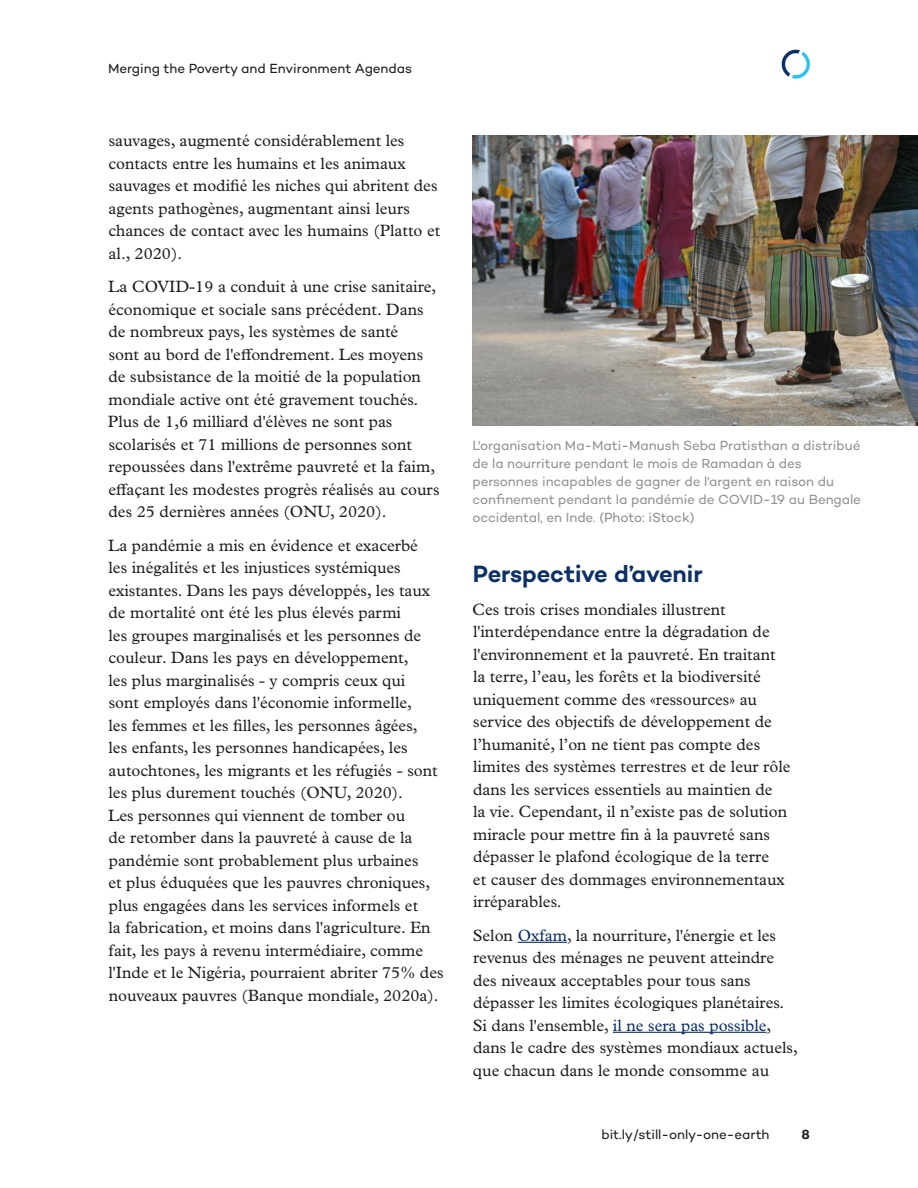
<style>
.page{position:relative;width:918px;height:1188px;background:#fff}
.page>*{position:absolute;margin:0;border:0;box-sizing:border-box;transform-origin:0 0}
.t1{font:600 24px "Campton";letter-spacing:-.01em;color:#0d3166}
.t2{font:16.5px/22.5px "Plantin MT Pro";color:#231f20}
.Table_source{font:13.5px/18px "Campton";letter-spacing:-.005em;color:#919394}
.t3{font:13.5px "Campton";letter-spacing:-.005em;color:#231f20}
.t4{font:600 13.5px "Campton";color:#231f20}
.s1{color:#0d3166}
</style>
<div class="page">
<svg style="left:781px;top:49px;width:29px;height:30px"></svg>
<hr style="left:518px;top:942px;width:49px;height:1px;background:#0d3166">
<hr style="left:613px;top:1032px;width:154px;height:1px;background:#0d3166">
<img style="left:472px;top:135px;width:446px;height:290px">
<p class="t3" style="left:108px;top:60px;width:306px">Merging the Poverty and Environment Agendas</p>
<p class="t2" style="left:108px;top:130px;width:333px">sauvages, augmenté considérablement les contacts entre les humains et les animaux sauvages et modifié les niches qui abritent des agents pathogènes, augmentant ainsi leurs chances de contact avec les humains (Platto et al., 2020).</p>
<p class="t2" style="left:108px;top:276px;width:333px">La COVID-19 a conduit à une crise sanitaire, économique et sociale sans précédent. Dans de nombreux pays, les systèmes de santé<br>sont au bord de l'effondrement. Les moyens de subsistance de la moitié de la population mondiale active ont été gravement touchés.<br>Plus de 1,6 milliard d'élèves ne sont pas scolarisés et 71 millions de personnes sont repoussées dans l'extrême pauvreté et la faim, effaçant les modestes progrès réalisés au cours des 25 dernières années (ONU, 2020).</p>
<p class="t2" style="left:108px;top:534px;width:337px">La pandémie a mis en évidence et exacerbé<br>les inégalités et les injustices systémiques existantes. Dans les pays développés, les taux de mortalité ont été les plus élevés parmi<br>les groupes marginalisés et les personnes de couleur. Dans les pays en développement,<br>les plus marginalisés - y compris ceux qui<br>sont employés dans l'économie informelle,<br>les femmes et les filles, les personnes âgées,<br>les enfants, les personnes handicapées, les autochtones, les migrants et les réfugiés - sont les plus durement touchés (ONU, 2020).<br>Les personnes qui viennent de tomber ou<br>de retomber dans la pauvreté à cause de la pandémie sont probablement plus urbaines<br>et plus éduquées que les pauvres chroniques, plus engagées dans les services informels et<br>la fabrication, et moins dans l'agriculture. En fait, les pays à revenu intermédiaire, comme l'Inde et le Nigéria, pourraient abriter 75% des nouveaux pauvres (Banque mondiale, 2020a).</p>
<p class="Table_source" style="left:472px;top:436px;width:390px">L'organisation Ma-Mati-Manush Seba Pratisthan a distribué de la nourriture pendant le mois de Ramadan à des personnes incapables de gagner de l'argent en raison du confinement pendant la pandémie de COVID-19 au Bengale occidental, en Inde. (Photo: iStock)</p>
<h1 class="t1" style="left:473px;top:558px;width:232px">Perspective d’avenir</h1>
<p class="t2" style="left:472px;top:598px;width:320px">Ces trois crises mondiales illustrent l'interdépendance entre la dégradation de l'environnement et la pauvreté. En traitant la terre, l’eau, les forêts et la biodiversité uniquement comme des «ressources» au service des objectifs de développement de l’humanité, l’on ne tient pas compte des limites des systèmes terrestres et de leur rôle dans les services essentiels au maintien de<br>la vie. Cependant, il n’existe pas de solution miracle pour mettre fin à la pauvreté sans dépasser le plafond écologique de la terre<br>et causer des dommages environnementaux irréparables.</p>
<p class="t2" style="left:473px;top:924px;width:327px">Selon <span class="s1">Oxfam</span>, la nourriture, l'énergie et les revenus des ménages ne peuvent atteindre des niveaux acceptables pour tous sans dépasser les limites écologiques planétaires.<br>Si dans l'ensemble, <span class="s1">il ne sera pas possible</span>, dans le cadre des systèmes mondiaux actuels, que chacun dans le monde consomme au</p>
<p class="t3" style="left:601px;top:1126px;width:170px">bit.ly/still-only-one-earth</p>
<p class="t4" style="left:802px;top:1126px;width:10px">8</p>
</div>
